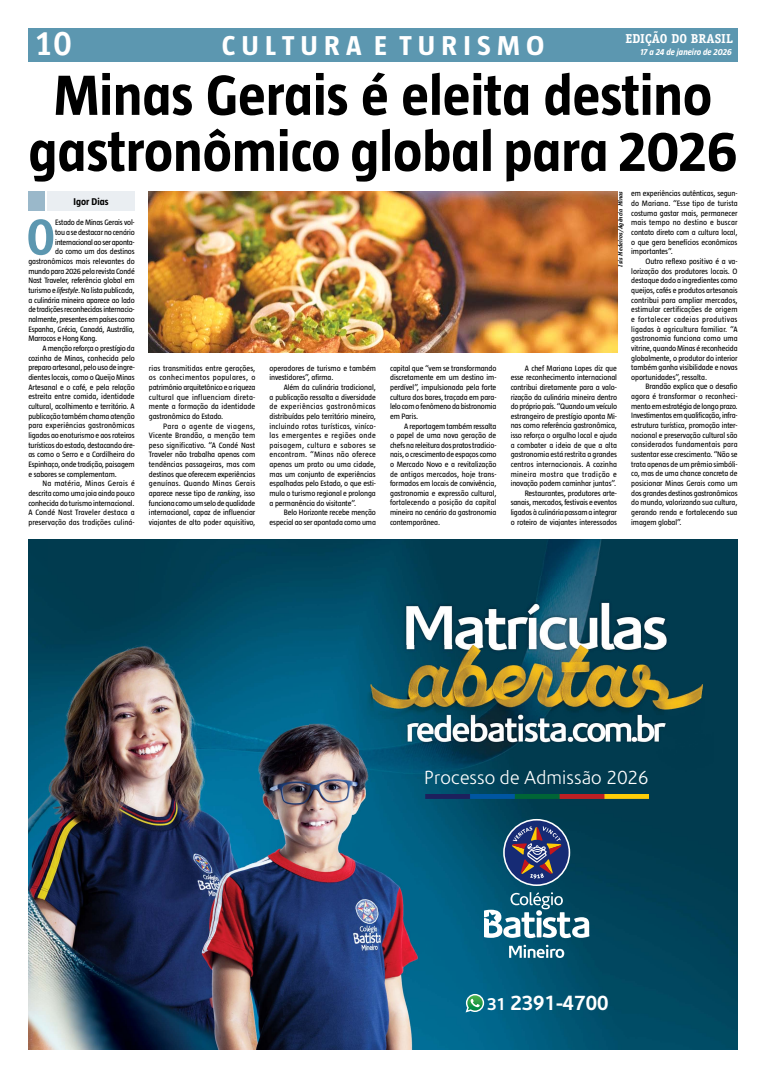
<style>
.page{position:relative;width:766px;height:1078px;background:#fff}
.page>*{position:absolute;margin:0;border:0;box-sizing:border-box;transform-origin:0 0}
.t1{font:700 58px/56px "Taz";color:#000;text-align:center}
.t2{font:700 50px "Officina Serif Std";color:#5c97b0}
.t3{font:700 34px "Officina Sans Std";color:#fff}
.t4{font:700 28px "Taz";color:#fff;scale:1.04 1}
.t5{font:700 20.7px "Corisande";color:#fff}
.t6{font:300 19.1px "Corisande";color:#fff}
.t7{font:700 13px "Officina Serif Std";color:#fff}
.t8{font:700 10px "Taz";color:#000}
.t9{font:italic 700 9px "Taz";color:#fff}
.t10{font:8px/9.6px "Taz";letter-spacing:-.01em;color:#000;text-align:justify}
.t11{font:8px "Taz";letter-spacing:.015em;color:#000}
.t12{font:8px "Taz";letter-spacing:-.03em;color:#000}
.t13{font:8px "Taz";letter-spacing:.025em;color:#000}
.t14{font:italic 700 6px "Officina Serif Std";letter-spacing:.01em;color:#000}
.s1{font-style:italic}
.s2{font-size:17.2px}
</style>
<div class="page">
<div style="left:28px;top:28px;width:709px;height:34px;background:#5c97b0"></div>
<div style="left:48px;top:191px;width:87px;height:20px;background:#eaeef2"></div>
<div style="left:28px;top:191px;width:17px;height:20px;background:#9ab8ca"></div>
<img style="left:28px;top:539px;width:709px;height:510px">
<svg style="left:465px;top:993px;width:19px;height:19px"></svg>
<img style="left:360px;top:576px;width:353px;height:202px">
<img style="left:370px;top:645px;width:332px;height:63px">
<img style="left:425px;top:794px;width:223px;height:4px">
<svg style="left:509px;top:944px;width:55px;height:13px"></svg>
<svg style="left:484px;top:891px;width:105px;height:46px"></svg>
<svg style="left:503px;top:818px;width:67px;height:67px"></svg>
<div style="left:504px;top:820px;width:64px;height:64px;background:#162b75;border-radius:50%"></div>
<svg style="left:512px;top:826px;width:49px;height:52px"></svg>
<img style="left:149px;top:191px;width:468px;height:161px">
<h3 class="t3" style="left:34px;top:23px;width:39px">10</h3>
<h3 class="t4" style="left:221px;top:30px;width:309px">CULTURA E TURISMO</h3>
<h3 class="t7" style="left:625px;top:31px;width:109px">EDIÇÃO DO BRASIL</h3>
<p class="t9" style="left:640px;top:48px;width:93px">17 a 24 de janeiro de 2026</p>
<h1 class="t1" style="left:28px;top:67px;width:710px">Minas Gerais é eleita destino gastronômico global para 2026</h1>
<h2 class="t2" style="left:26px;top:206px;width:31px">O</h2>
<p class="t10" style="left:55px;top:218px;width:81px">Estado de Minas Gerais vol-</p>
<p class="t10" style="left:631px;top:189px;width:108px">em experiências autênticas, segun&shy;do Mariana. “Esse tipo de turista costuma gastar mais, permanecer mais tempo no destino e buscar contato direto com a cultura local, o que gera benefícios econômicos importantes”.</p>
<p class="t10" style="left:631px;top:256px;width:108px;text-indent:14px">Outro reflexo positivo é a va&shy;lorização dos produtores locais. O destaque dado a ingredientes como queijos, cafés e produtos artesanais contribui para ampliar mercados, estimular certificações de origem e fortalecer cadeias produtivas ligadas à agricultura familiar. “A gastronomia funciona como uma vitrine, quando Minas é reconhecida globalmente, o produtor do interior também ganha visibilidade e novas oportunidades”, ressalta.</p>
<p class="t10" style="left:631px;top:382px;width:108px;text-indent:14px">Brandão explica que o desafio agora é transformar o reconheci&shy;mento em estratégia de longo prazo.<br>Investimentos em qualificação, infra&shy;estrutura turística, promoção inter&shy;nacional e preservação cultural são considerados fundamentais para sustentar esse crescimento. “Não se trata apenas de um prêmio simbóli&shy;co, mas de uma chance concreta de posicionar Minas Gerais como um dos grandes destinos gastronômicos do mundo, valorizando sua cultura, gerando renda e fortalecendo sua imagem global”.</p>
<p class="t14" style="left:617px;top:266px;width:77px;rotate:-90deg">Isis Medeiros/Agência Minas</p>
<p class="t8" style="left:74px;top:196px;width:37px">Igor Dias</p>
<p class="t10" style="left:55px;top:227px;width:81px">tou a se destacar no cenário</p>
<p class="t12" style="left:55px;top:238px;width:81px">internacional ao ser aponta-</p>
<p class="t10" style="left:55px;top:247px;width:81px">do como um dos destinos</p>
<p class="t10" style="left:28px;top:256px;width:108px">gastronômicos mais relevantes do</p>
<p class="t10" style="left:28px;top:266px;width:108px">mundo para 2026 pela revista Condé</p>
<p class="t10" style="left:28px;top:276px;width:108px">Nast Traveler, referência global em</p>
<p class="t10" style="left:28px;top:285px;width:108px">turismo e <span class="s1">lifestyle</span>. Na lista publicada,</p>
<p class="t10" style="left:28px;top:295px;width:108px">a culinária mineira aparece ao lado</p>
<p class="t10" style="left:28px;top:305px;width:108px">de tradições reconhecidas internacio-</p>
<p class="t10" style="left:28px;top:314px;width:108px">nalmente, presentes em países como</p>
<p class="t10" style="left:28px;top:324px;width:108px">Espanha, Grécia, Canadá, Austrália,</p>
<p class="t10" style="left:28px;top:334px;width:70px">Marrocos e Hong Kong.</p>
<p class="t10" style="left:43px;top:343px;width:94px">A menção reforça o prestígio da</p>
<p class="t10" style="left:28px;top:353px;width:108px">cozinha de Minas, conhecida pelo</p>
<p class="t10" style="left:28px;top:363px;width:108px">preparo artesanal, pelo uso de ingre-</p>
<p class="t10" style="left:28px;top:372px;width:108px">dientes locais, como o Queijo Minas</p>
<p class="t10" style="left:28px;top:382px;width:108px">Artesanal e o café, e pela relação</p>
<p class="t10" style="left:28px;top:392px;width:108px">estreita entre comida, identidade</p>
<p class="t10" style="left:28px;top:401px;width:108px">cultural, acolhimento e território. A</p>
<p class="t10" style="left:28px;top:411px;width:108px">publicação também chama atenção</p>
<p class="t11" style="left:28px;top:421px;width:108px">para experiências gastronômicas</p>
<p class="t10" style="left:28px;top:430px;width:108px">ligadas ao enoturismo e aos roteiros</p>
<p class="t10" style="left:28px;top:440px;width:108px">turísticos do estado, destacando áre-</p>
<p class="t10" style="left:28px;top:449px;width:108px">as como o Serro e a Cordilheira do</p>
<p class="t10" style="left:28px;top:459px;width:108px">Espinhaço, onde tradição, paisagem</p>
<p class="t10" style="left:28px;top:469px;width:90px">e sabores se complementam.</p>
<p class="t13" style="left:43px;top:479px;width:94px">Na matéria, Minas Gerais é</p>
<p class="t10" style="left:28px;top:488px;width:108px">descrita como uma joia ainda pouco</p>
<p class="t10" style="left:28px;top:498px;width:108px">conhecida do turismo internacional.</p>
<p class="t11" style="left:28px;top:508px;width:108px">A Condé Nast Traveler destaca a</p>
<p class="t10" style="left:28px;top:517px;width:108px">preservação das tradições culiná-</p>
<p class="t10" style="left:390px;top:363px;width:108px">capital que “vem se transformando discretamente em um destino im&shy;perdível”, impulsionada pela forte cultura dos bares, traçada em para&shy;lelo com o fenômeno da bistronomia em Paris.</p>
<p class="t10" style="left:390px;top:421px;width:108px;text-indent:14px">A reportagem também ressalta o papel de uma nova geração de chefs na releitura dos pratos tradicio&shy;nais, o crescimento de espaços como o Mercado Novo e a revitalização de antigos mercados, hoje trans&shy;formados em locais de convivência, gastronomia e expressão cultural, fortalecendo a posição da capital mineira no cenário da gastronomia contemporânea.</p>
<p class="t10" style="left:510px;top:363px;width:108px;text-align:right">A chef Mariana Lopes diz que esse reconhecimento internacional contribui diretamente para a valo&shy;rização da culinária mineira dentro do próprio país. “Quando um veículo estrangeiro de prestígio aponta Mi&shy;nas como referência gastronômica, isso reforça o orgulho local e ajuda a combater a ideia de que a alta gastronomia está restrita a grandes centros internacionais. A cozinha mineira mostra que tradição e inovação podem caminhar juntas”.<br>Restaurantes, produtores arte&shy;sanais, mercados, festivais e eventos ligados à culinária passam a integrar o roteiro de viajantes interessados</p>
<p class="t10" style="left:269px;top:363px;width:108px">operadores de turismo e também investidores”, afirma.</p>
<p class="t10" style="left:269px;top:382px;width:108px;text-indent:14px">Além da culinária tradicional, a publicação ressalta a diversidade de experiências gastronômicas distribuídas pelo território mineiro, incluindo rotas turísticas, viníco&shy;las emergentes e regiões onde paisagem, cultura e sabores se encontram. “Minas não oferece apenas um prato ou uma cidade, mas um conjunto de experiências espalhadas pelo Estado, o que esti&shy;mula o turismo regional e prolonga a permanência do visitante”.</p>
<p class="t10" style="left:269px;top:507px;width:108px;text-align:right">Belo Horizonte recebe menção especial ao ser apontada como uma</p>
<p class="t10" style="left:149px;top:363px;width:108px">rias transmitidas entre gerações, os conhecimentos populares, o patrimônio arquitetônico e a riqueza cultural que influenciam direta&shy;mente a formação da identidade gastronômica do Estado.</p>
<p class="t10" style="left:149px;top:421px;width:108px;text-indent:14px">Para o agente de viagens, Vicente Brandão, a menção tem peso significativo. “A Condé Nast Traveler não trabalha apenas com tendências passageiras, mas com destinos que oferecem experiências genuínas. Quando Minas Gerais aparece nesse tipo de <span class="s1">ranking</span>, isso funciona como um selo de qualidade internacional, capaz de influenciar viajantes de alto poder aquisitivo,</p>
<h3 class="t6" style="left:424px;top:767px;width:226px">Processo de Admissão 2026</h3>
<h3 class="t5" style="left:487px;top:990px;width:123px"><span class="s2">31</span> 2391-4700</h3>
</div>
